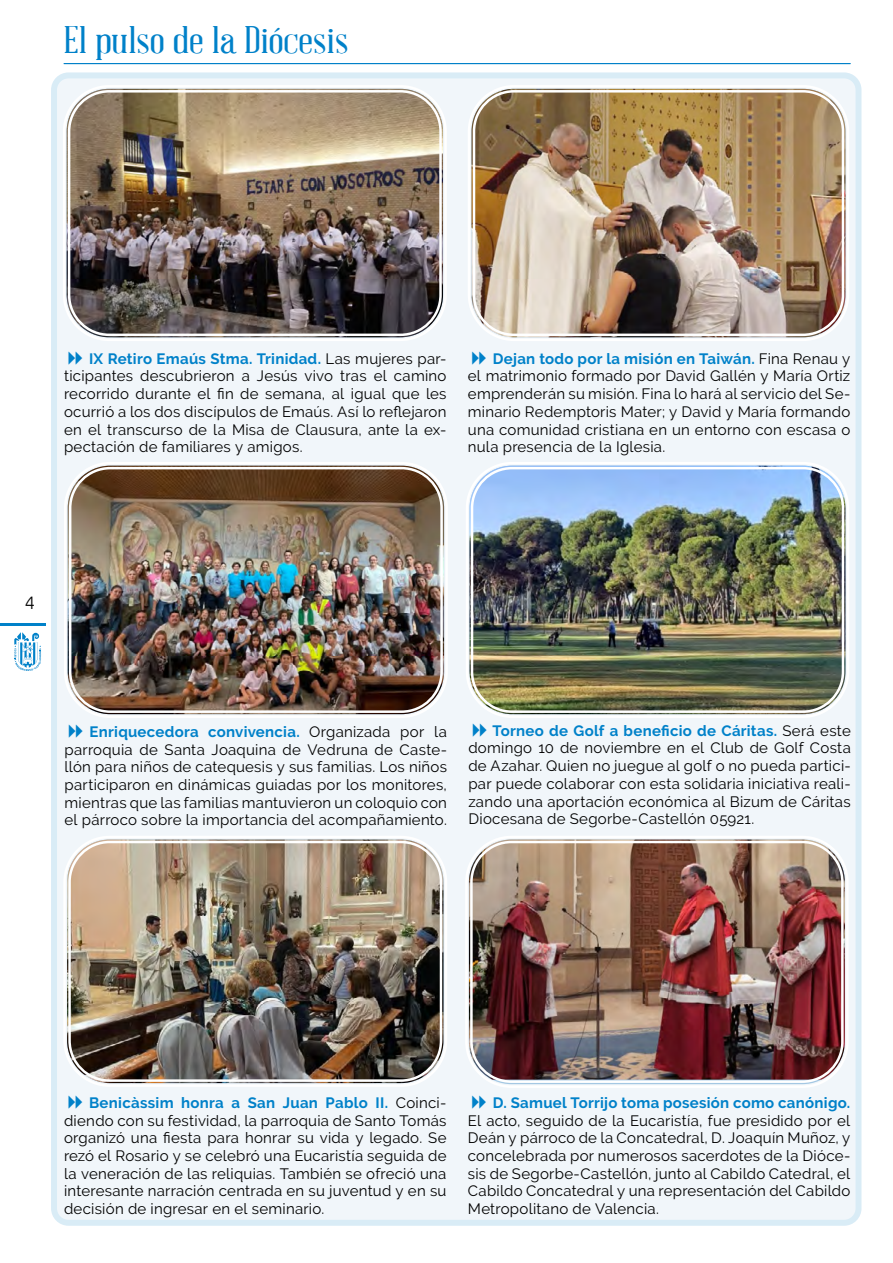
<style>
.page{position:relative;width:893px;height:1263px;background:#fff}
.page>*{position:absolute;margin:0;border:0;box-sizing:border-box;transform-origin:0 0}
.t1{font:37.5px "Abraham Lincoln";color:#0081c9;scale:1.2 1}
.t2{font:300 18px "Ubuntu";color:#000}
.t3{font:15px/17.7px "Raleway";letter-spacing:.015em;color:#000;text-align:justify}
.t4{font:700 15px "Raleway";letter-spacing:.02em;color:#0081c9}
.s1{font-weight:700;color:#0081c9}
</style>
<div class="page">
<hr style="left:0;top:624px;width:46px;height:2px;background:#0081c9">
<svg style="left:14px;top:632px;width:27px;height:39px"></svg>
<div style="left:54px;top:75px;width:804px;height:1148px;background:#f1f6fa;border-radius:14px"></div>
<div style="left:51px;top:72px;width:810px;height:1154px;border:6px solid #0081c9;border-radius:14px"></div>
<hr style="left:64px;top:63px;width:786px;height:1px;background:#0081c9">
<img style="left:68px;top:466px;width:376px;height:248px">
<div style="left:64px;top:462px;width:384px;height:256px;border:2px solid #fff;border-radius:45px"></div>
<div style="left:69px;top:467px;width:374px;height:246px;border:2px solid #fff;border-radius:40px"></div>
<img style="left:469px;top:466px;width:376px;height:248px">
<div style="left:466px;top:462px;width:383px;height:256px;border:2px solid #fff;border-radius:45px"></div>
<div style="left:471px;top:467px;width:373px;height:246px;border:2px solid #fff;border-radius:40px"></div>
<img style="left:67px;top:89px;width:376px;height:248px">
<div style="left:63px;top:85px;width:384px;height:256px;border:2px solid #fff;border-radius:45px"></div>
<div style="left:68px;top:90px;width:374px;height:246px;border:2px solid #fff;border-radius:40px"></div>
<img style="left:471px;top:89px;width:374px;height:248px">
<div style="left:468px;top:85px;width:381px;height:256px;border:2px solid #fff;border-radius:45px"></div>
<div style="left:473px;top:90px;width:371px;height:246px;border:2px solid #fff;border-radius:40px"></div>
<img style="left:67px;top:839px;width:376px;height:244px">
<div style="left:63px;top:836px;width:384px;height:251px;border:2px solid #fff;border-radius:45px"></div>
<div style="left:68px;top:841px;width:374px;height:241px;border:2px solid #fff;border-radius:40px"></div>
<img style="left:469px;top:839px;width:376px;height:240px">
<div style="left:465px;top:836px;width:384px;height:252px;border:2px solid #fff;border-radius:45px"></div>
<div style="left:470px;top:841px;width:374px;height:242px;border:2px solid #fff;border-radius:40px"></div>
<h1 class="t1" style="left:64px;top:21px;width:239px">El pulso de la Diócesis</h1>
<p class="t3" style="left:64px;top:350px;width:384px;text-indent:25px"><span class="s1">IX Retiro Emaús Stma. Trinidad.</span> Las mujeres par&shy;ticipantes descubrieron a Jesús vivo tras el camino recorrido durante el fin de semana, al igual que les ocurrió a los dos discípulos de Emaús. Así lo reflejaron en el transcurso de la Misa de Clausura, ante la ex&shy;pectación de familiares y amigos.</p>
<p class="t3" style="left:468px;top:350px;width:384px;text-indent:25px"><span class="s1">Dejan todo por la misión en Taiwán.</span> Fina Renau y el matrimonio formado por David Gallén y María Ortiz emprenderán su misión. Fina lo hará al servicio del Se&shy;minario Redemptoris Mater; y David y María formando una comunidad cristiana en un entorno con escasa o nula presencia de la Iglesia.</p>
<p class="t2" style="left:25px;top:591px;width:12px">4</p>
<p class="t3" style="left:65px;top:723px;width:384px;text-indent:25px"><span class="s1">Enriquecedora convivencia.</span> Organizada por la parroquia de Santa Joaquina de Vedruna de Caste&shy;llón para niños de catequesis y sus familias. Los niños participaron en dinámicas guiadas por los monitores, mientras que las familias mantuvieron un coloquio con el párroco sobre la importancia del acompañamiento.</p>
<p class="t3" style="left:468px;top:722px;width:384px;text-indent:24px"><span class="s1">Torneo de Golf a beneficio de Cáritas.</span> Será este domingo 10 de noviembre en el Club de Golf Costa de Azahar. Quien no juegue al golf o no pueda partici&shy;par puede colaborar con esta solidaria iniciativa reali&shy;zando una aportación económica al Bizum de Cáritas Diocesana de Segorbe-Castellón 05921.</p>
<p class="t3" style="left:64px;top:1094px;width:384px;text-indent:25px"><span class="s1">Benicàssim honra a San Juan Pablo II.</span> Coinci&shy;diendo con su festividad, la parroquia de Santo Tomás organizó una fiesta para honrar su vida y legado. Se rezó el Rosario y se celebró una Eucaristía seguida de la veneración de las reliquias. También se ofreció una interesante narración centrada en su juventud y en su decisión de ingresar en el seminario.</p>
<p class="t4" style="left:493px;top:1094px;width:359px">D. Samuel Torrijo toma posesión como canónigo.</p>
<p class="t3" style="left:468px;top:1111px;width:384px">El acto, seguido de la Eucaristía, fue presidido por el Deán y párroco de la Concatedral, D. Joaquín Muñoz, y concelebrada por numerosos sacerdotes de la Dióce&shy;sis de Segorbe-Castellón, junto al Cabildo Catedral, el Cabildo Concatedral y una representación del Cabildo Metropolitano de Valencia.</p>
</div>
